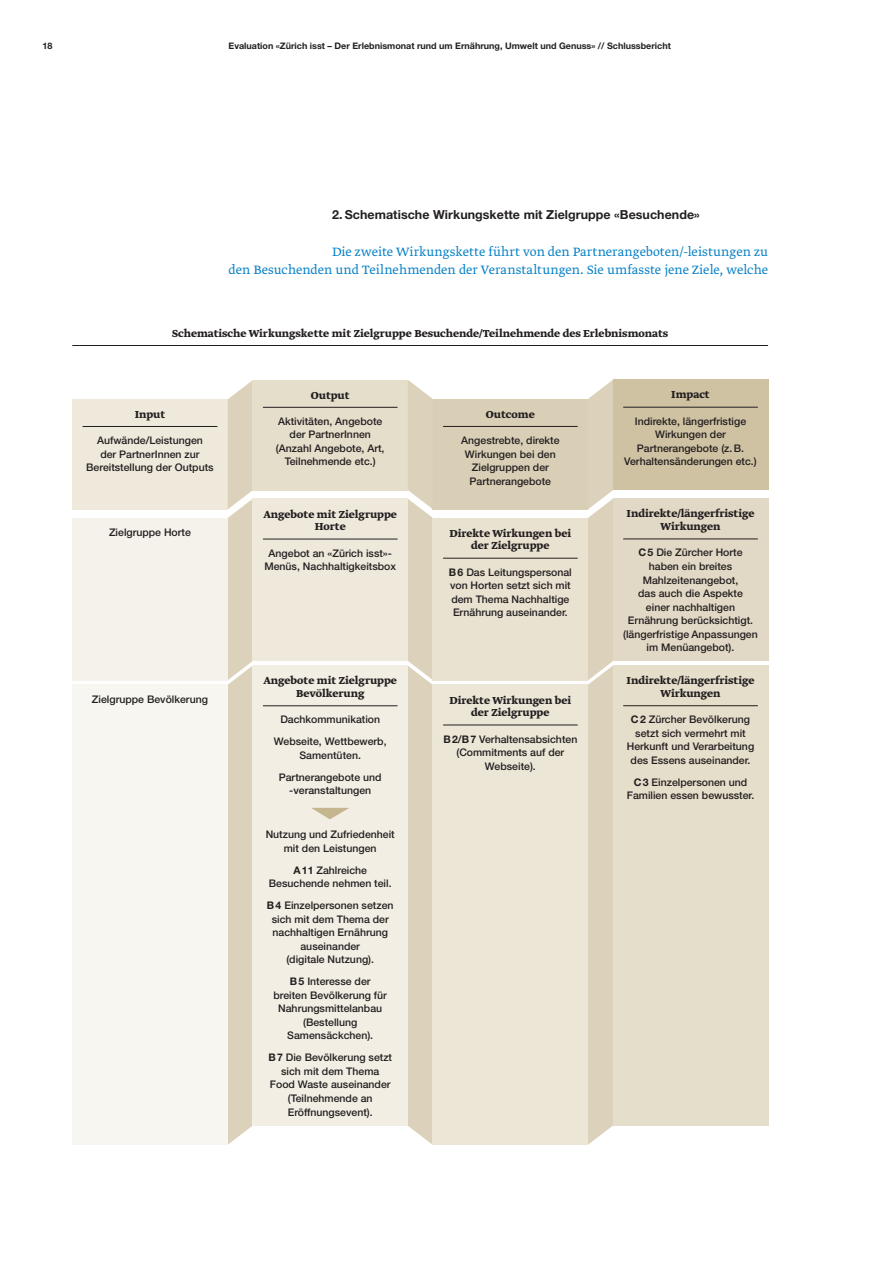
<style>
.page{position:relative;width:893px;height:1263px;background:#fff}
.page>*{position:absolute;margin:0;border:0;box-sizing:border-box;transform-origin:0 0}
.t1{font:300 14.25px/18px "Greta Text Pro";color:#007ec5;text-align:right}
.t2{font:700 12.45px "Helvetica Neue LT Pro";letter-spacing:.005em;color:#231f20}
.t3{font:700 12px/12.8px "Greta Text Pro";color:#231f20;text-align:center}
.t4{font:500 10.5px/13.5px "Helvetica Neue LT Pro";color:#231f20;text-align:center}
.t5{font:700 9px "Helvetica Neue LT Pro";color:#231f20}
.s1{font-weight:700}
</style>
<div class="page">
<hr style="left:72px;top:345px;width:696px;height:1px;background:#231f20">
<div style="left:72px;top:399px;width:156px;height:110px;background:#efe9dc"></div>
<hr style="left:83px;top:426px;width:134px;height:1px;background:#231f20">
<svg style="left:228px;top:380px;width:25px;height:765px;background:#ded4bf"></svg>
<div style="left:588px;top:380px;width:25px;height:765px;background:#dcd2bb"></div>
<div style="left:253px;top:380px;width:155px;height:110px;background:#e5decb"></div>
<hr style="left:263px;top:407px;width:135px;height:1px;background:#231f20">
<div style="left:433px;top:399px;width:155px;height:110px;background:#d9cfb6"></div>
<hr style="left:443px;top:426px;width:135px;height:1px;background:#231f20">
<div style="left:613px;top:380px;width:155px;height:110px;background:#cfc2a2"></div>
<hr style="left:623px;top:407px;width:135px;height:1px;background:#231f20">
<div style="left:72px;top:518px;width:156px;height:162px;background:#f5f2eb"></div>
<div style="left:253px;top:499px;width:155px;height:162px;background:#efe9dc"></div>
<hr style="left:263px;top:539px;width:135px;height:1px;background:#231f20">
<div style="left:433px;top:518px;width:155px;height:162px;background:#e9e2d1"></div>
<hr style="left:443px;top:558px;width:135px;height:1px;background:#231f20">
<div style="left:613px;top:499px;width:155px;height:162px;background:#e1d9c5"></div>
<hr style="left:623px;top:539px;width:135px;height:1px;background:#231f20">
<div style="left:72px;top:685px;width:156px;height:460px;background:#f7f6f1"></div>
<div style="left:433px;top:685px;width:155px;height:460px;background:#ece6d7"></div>
<hr style="left:443px;top:725px;width:135px;height:1px;background:#231f20">
<div style="left:613px;top:665px;width:155px;height:461px;background:#e5decb"></div>
<hr style="left:623px;top:705px;width:135px;height:1px;background:#231f20">
<div style="left:253px;top:666px;width:155px;height:460px;background:#f2eee4"></div>
<hr style="left:263px;top:705px;width:135px;height:1px;background:#231f20">
<svg style="left:311px;top:808px;width:38px;height:11px"></svg>
<svg style="left:408px;top:380px;width:25px;height:765px;background:#ddd4be"></svg>
<p class="t5" style="left:43px;top:40px;width:12px">18</p>
<p class="t5" style="left:229px;top:40px;width:444px">Evaluation «Zürich isst – Der Erlebnismonat rund um Ernährung, Umwelt und Genuss» // Schlussbericht</p>
<p class="t2" style="left:332px;top:207px;width:369px">2. Schematische Wirkungskette mit Zielgruppe «Besuchende»</p>
<h1 class="t1" style="left:229px;top:244px;width:541px">Die zweite Wirkungskette führt von den Partnerangeboten/-leistungen zu<br>den Besuchenden und Teilnehmenden der Veranstaltungen. Sie umfasste jene Ziele, welche</h1>
<p class="t3" style="left:172px;top:327px;width:498px">Schematische Wirkungskette mit Zielgruppe Besuchende/Teilnehmende des Erlebnismonats</p>
<p class="t3" style="left:135px;top:408px;width:32px">Input</p>
<p class="t4" style="left:86px;top:433px;width:129px">Aufwände/Leistungen<br>der PartnerInnen zur<br>Bereitstellung der Outputs</p>
<p class="t4" style="left:109px;top:525px;width:83px">Zielgruppe Horte</p>
<p class="t3" style="left:311px;top:389px;width:40px">Output</p>
<p class="t4" style="left:276px;top:414px;width:110px">Aktivitäten, Angebote der PartnerInnen (Anzahl Angebote, Art,<br>Teilnehmende etc.)</p>
<p class="t3" style="left:263px;top:508px;width:135px">Angebote mit Zielgruppe<br>Horte</p>
<p class="t4" style="left:264px;top:546px;width:133px">Angebot an «Zürich isst»-<br>Menüs, Nachhaltigkeitsbox</p>
<p class="t3" style="left:486px;top:408px;width:50px">Outcome</p>
<p class="t4" style="left:461px;top:433px;width:100px">Angestrebte, direkte<br>Wirkungen bei den<br>Zielgruppen der<br>Partnerangebote</p>
<p class="t3" style="left:449px;top:527px;width:123px">Direkte Wirkungen bei der Zielgruppe</p>
<p class="t4" style="left:449px;top:565px;width:124px;text-align:left"><span class="s1">B6</span> Das Leitungspersonal von Horten setzt sich mit dem Thema Nachhaltige<br>Ernährung auseinander.</p>
<p class="t3" style="left:263px;top:674px;width:135px">Angebote mit Zielgruppe<br>Bevölkerung</p>
<p class="t4" style="left:274px;top:708px;width:114px;line-height:22px">Dachkommunikation<br>Webseite, Wettbewerb,</p>
<p class="t4" style="left:279px;top:744px;width:104px;line-height:22px">Samentüten.<br>Partnerangebote und</p>
<p class="t4" style="left:289px;top:784px;width:83px">-veranstaltungen</p>
<p class="t4" style="left:266px;top:828px;width:131px">Nutzung und Zufriedenheit mit den Leistungen</p>
<p class="t4" style="left:269px;top:863px;width:124px"><span class="s1">A11</span> Zahlreiche<br>Besuchende nehmen teil.</p>
<p class="t4" style="left:267px;top:899px;width:128px"><span class="s1">B4</span> Einzelpersonen setzen sich mit dem Thema der nachhaltigen Ernährung auseinander<br>(digitale Nutzung).</p>
<p class="t4" style="left:274px;top:975px;width:115px"><span class="s1">B5</span> Interesse der breiten Bevölkerung für<br>Nahrungsmittelanbau (Bestellung<br>Samensäckchen).</p>
<p class="t4" style="left:268px;top:1051px;width:125px"><span class="s1">B7</span> Die Bevölkerung setzt sich mit dem Thema<br>Food Waste auseinander (Teilnehmende an<br>Eröffnungsevent).</p>
<p class="t4" style="left:92px;top:692px;width:117px">Zielgruppe Bevölkerung</p>
<p class="t3" style="left:449px;top:694px;width:123px">Direkte Wirkungen bei der Zielgruppe</p>
<p class="t4" style="left:443px;top:732px;width:135px"><span class="s1">B2/B7</span> Verhaltensabsichten (Commitments auf der<br>Webseite).</p>
<p class="t3" style="left:671px;top:389px;width:40px">Impact</p>
<p class="t4" style="left:624px;top:414px;width:134px">Indirekte, längerfristige<br>Wirkungen der<br>Partnerangebote (z.B.<br>Verhaltensänderungen etc.)</p>
<p class="t3" style="left:627px;top:508px;width:129px">Indirekte/längerfristige<br>Wirkungen</p>
<p class="t4" style="left:623px;top:546px;width:136px"><span class="s1">C5</span> Die Zürcher Horte haben ein breites<br>Mahlzeitenangebot,<br>das auch die Aspekte<br>einer nachhaltigen<br>Ernährung berücksichtigt. (längerfristige Anpassungen im Menüangebot).</p>
<p class="t3" style="left:627px;top:674px;width:129px">Indirekte/längerfristige<br>Wirkungen</p>
<p class="t4" style="left:627px;top:713px;width:129px"><span class="s1">C2</span> Zürcher Bevölkerung setzt sich vermehrt mit<br>Herkunft und Verarbeitung des Essens auseinander.</p>
<p class="t4" style="left:627px;top:775px;width:129px"><span class="s1">C3</span> Einzelpersonen und<br>Familien essen bewusster.</p>
</div>
